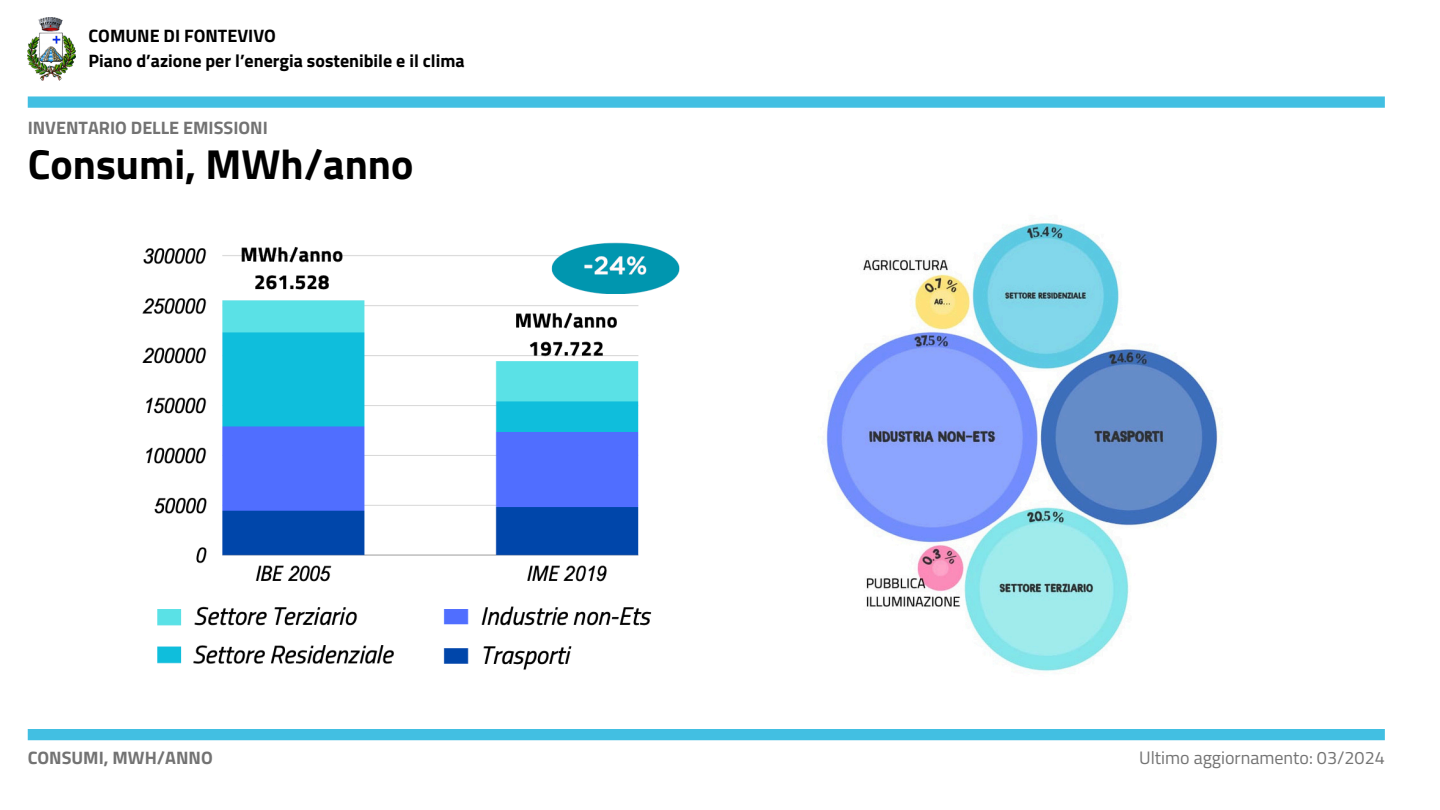
<style>
.page{position:relative;width:1440px;height:810px;background:#fff}
.page>*{position:absolute;margin:0;border:0;box-sizing:border-box;transform-origin:0 0}
.t1{font:700 42px "Titillium Web";color:#000}
.t2{font:700 18px/24.8px "Titillium Web";color:#000}
.t3{font:700 18px "Titillium Web";color:#737373}
.t4{font:18px "Titillium Web";color:#737373}
</style>
<div class="page">
<div style="left:28px;top:96px;width:1357px;height:12px;background:#42bfe2"></div>
<div style="left:28px;top:729px;width:1357px;height:11px;background:#42bfe2"></div>
<img style="left:28px;top:17px;width:48px;height:63px">
<img style="left:826px;top:223px;width:392px;height:449px">
<img style="left:142px;top:242px;width:538px;height:428px">
<h2 class="t2" style="left:89px;top:23px;width:378px">COMUNE DI FONTEVIVO<br>Piano d’azione per l’energia sostenibile e il clima</h2>
<p class="t3" style="left:28px;top:114px;width:242px">INVENTARIO DELLE EMISSIONI</p>
<p class="t1" style="left:28px;top:132px;width:387px">Consumi, MWh/anno</p>
<h3 class="t3" style="left:28px;top:744px;width:186px">CONSUMI, MWH/ANNO</h3>
<h1 class="t4" style="left:1139px;top:744px;width:247px">Ultimo aggiornamento: 03/2024</h1>
</div>
